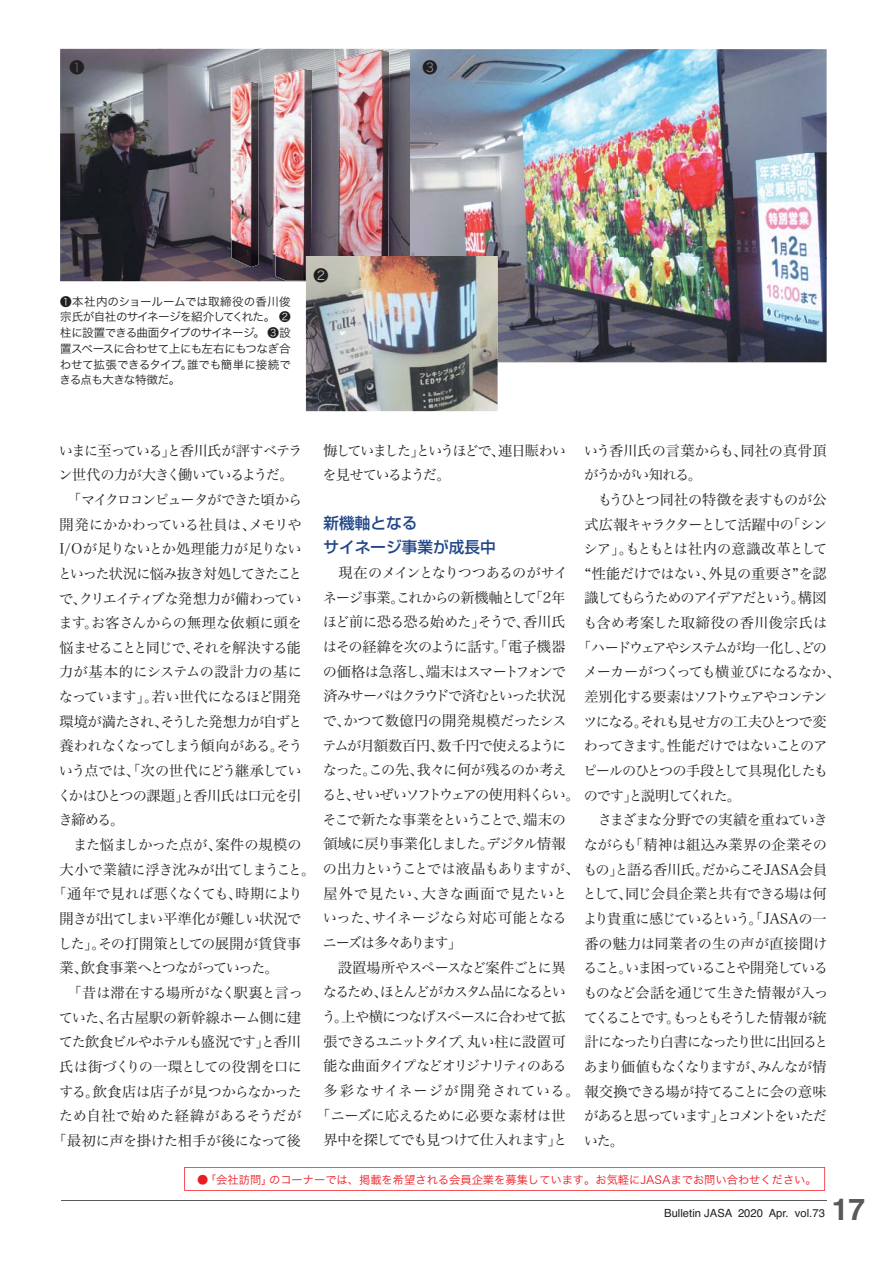
<style>
.page{position:relative;width:893px;height:1263px;background:#fff}
.page>*{position:absolute;margin:0;border:0;box-sizing:border-box;transform-origin:0 0}
.t1{font:700 30px "Helvetica";color:#58595b}
.t2{font:15.75px/24.3px "Shin Go Medium 83 pv RKSJ H";color:#214689}
.t3{font:15px "Hira Kaku Pro W3 90 pv RKSJ H";color:#231f20}
.t4{font:14.25px/24.8px "Hira Min Pro W3 90 pv RKSJ H";letter-spacing:-.06em;color:#231f20}
.t5{font:14.25px/24.6px "Hira Min Pro W3 90 pv RKSJ H";letter-spacing:-.08em;color:#231f20}
.t6{font:14.25px "Hira Min Pro W3 90 pv RKSJ H";letter-spacing:-.03em;color:#231f20}
.t7{font:14.25px "Hira Min Pro W3 90 pv RKSJ H";letter-spacing:-.09em;color:#231f20}
.t8{font:14.25px/24.6px "Hira Min Pro W3 90 pv RKSJ H";letter-spacing:-.02em;color:#231f20}
.t9{font:14.25px/24.6px "Hira Min Pro W3 90 pv RKSJ H";letter-spacing:-.11em;color:#231f20}
.t10{font:14.25px "Hira Min Pro W3 90 pv RKSJ H";letter-spacing:-.04em;color:#231f20}
.t11{font:14.25px "Hira Min Pro W3 90 pv RKSJ H";letter-spacing:-.085em;color:#231f20}
.t12{font:14.25px "Hira Min Pro W3 90 pv RKSJ H";letter-spacing:-.005em;color:#231f20}
.t13{font:14.25px "Hira Min Pro W3 90 pv RKSJ H";letter-spacing:.025em;color:#231f20}
.t14{font:14.25px/24.6px "Hira Min Pro W3 90 pv RKSJ H";letter-spacing:-.115em;color:#231f20}
.t15{font:14.25px "Hira Min Pro W3 90 pv RKSJ H";letter-spacing:-.15em;color:#231f20}
.t16{font:14.25px "Hira Min Pro W3 90 pv RKSJ H";letter-spacing:-.12em;color:#231f20}
.t17{font:14.25px "Hira Min Pro W3 90 pv RKSJ H";letter-spacing:-.1em;color:#231f20}
.t18{font:14.25px "Hira Min Pro W3 90 pv RKSJ H";letter-spacing:-.035em;color:#231f20}
.t19{font:14.25px "Hira Min Pro W3 90 pv RKSJ H";letter-spacing:-.015em;color:#231f20}
.t20{font:14.25px "Hira Min Pro W3 90 pv RKSJ H";color:#231f20}
.t21{font:14.25px "Hira Min Pro W3 90 pv RKSJ H";letter-spacing:-.025em;color:#231f20}
.t22{font:14.25px "Hira Min Pro W3 90 pv RKSJ H";letter-spacing:-.01em;color:#231f20}
.t23{font:14.25px "Hira Min Pro W3 90 pv RKSJ H";letter-spacing:.015em;color:#231f20}
.t24{font:11.55px/15.8px "Hira Kaku Pro W3 90 pv RKSJ H";letter-spacing:-.04em;color:#231f20;text-align:justify}
.t25{font:11.25px "Hira Kaku Pro W3 90 pv RKSJ H";color:#ed1c24}
.t26{font:11.25px "Helvetica";color:#231f20}
</style>
<div class="page">
<hr style="left:61px;top:1201px;width:766px;height:1px;background:#58595b">
<img style="left:410px;top:49px;width:417px;height:209px">
<img style="left:498px;top:258px;width:329px;height:104px">
<img style="left:60px;top:49px;width:172px;height:93px">
<img style="left:389px;top:49px;width:13px;height:186px">
<img style="left:60px;top:142px;width:172px;height:93px">
<img style="left:60px;top:235px;width:342px;height:46px">
<img style="left:402px;top:49px;width:8px;height:207px">
<img style="left:232px;top:49px;width:157px;height:232px">
<img style="left:306px;top:256px;width:192px;height:155px">
<svg style="left:184px;top:1167px;width:641px;height:24px"></svg>
<p class="t3" style="left:70px;top:62px;width:16px">❶</p>
<p class="t3" style="left:423px;top:62px;width:16px">❸</p>
<p class="t24" style="left:60px;top:295px;width:233px">❶本社内のショールームでは取締役の香川俊宗氏が自社のサイネージを紹介してくれた。 ❷柱に設置できる曲面タイプのサイネージ。 ❸設置スペースに合わせて上にも左右にもつなぎ合わせて拡張できるタイプ。誰でも簡単に接続できる点も大きな特徴だ。</p>
<p class="t3" style="left:314px;top:269px;width:16px">❷</p>
<p class="t20" style="left:584px;top:445px;width:244px">いう香川氏の言葉からも、同社の真骨頂</p>
<p class="t4" style="left:584px;top:464px;width:120px">がうかがい知れる。</p>
<p class="t21" style="left:584px;top:494px;width:244px">　もうひとつ同社の特徴を表すものが公</p>
<p class="t11" style="left:584px;top:519px;width:244px">式広報キャラクターとして活躍中の「シン</p>
<p class="t4" style="left:584px;top:538px;width:245px">シア」。もともとは社内の意識改革として</p>
<p class="t10" style="left:584px;top:568px;width:244px">“性能だけではない、外見の重要さ”を認</p>
<p class="t15" style="left:584px;top:593px;width:244px">識してもらうためのアイデアだという。構図</p>
<p class="t23" style="left:583px;top:617px;width:246px">も含め考案した取締役の香川俊宗氏は</p>
<p class="t16" style="left:577px;top:642px;width:251px">「ハードウェアやシステムが均一化し、どの</p>
<p class="t4" style="left:584px;top:662px;width:259px">メーカーがつくっても横並びになるなか、</p>
<p class="t9" style="left:584px;top:686px;width:244px">差別化する要素はソフトウェアやコンテン</p>
<p class="t5" style="left:583px;top:711px;width:245px">ツになる。それも見せ方の工夫ひとつで変</p>
<p class="t4" style="left:584px;top:736px;width:245px">わってきます。性能だけではないことのア</p>
<p class="t17" style="left:583px;top:765px;width:246px">ピールのひとつの手段として具現化したも</p>
<p class="t8" style="left:584px;top:810px;width:246px">　さまざまな分野での実績を重ねていきながらも「精神は組込み業界の企業その</p>
<p class="t5" style="left:583px;top:884px;width:247px">として、同じ会員企業と共有できる場は何より貴重に感じているという。「JASAの一番の魅力は同業者の生の声が直接聞けること。いま困っていることや開発しているものなど会話を通じて生きた情報が入ってくることです。もっともそうした情報が統計になったり白書になったり世に出回るとあまり価値もなくなりますが、みんなが情</p>
<p class="t14" style="left:584px;top:1106px;width:245px">があると思っています」とコメントをいただいた。</p>
<p class="t25" style="left:197px;top:1175px;width:621px">●「会社訪問」のコーナーでは、掲載を希望される会員企業を募集しています。お気軽にJASAまでお問い合わせください。</p>
<p class="t4" style="left:59px;top:440px;width:245px">いまに至っている」と香川氏が評すベテラ</p>
<p class="t5" style="left:59px;top:464px;width:237px">ン世代の力が大きく働いているようだ。</p>
<p class="t7" style="left:67px;top:494px;width:237px">「マイクロコンピュータができた頃から</p>
<p class="t6" style="left:60px;top:519px;width:243px">開発にかかわっている社員は、メモリや</p>
<p class="t10" style="left:60px;top:543px;width:243px">I/Oが足りないとか処理能力が足りない</p>
<p class="t7" style="left:58px;top:568px;width:246px">といった状況に悩み抜き対処してきたこと</p>
<p class="t4" style="left:59px;top:588px;width:244px">で、クリエイティブな発想力が備わってい</p>
<p class="t12" style="left:58px;top:617px;width:245px">ます。お客さんからの無理な依頼に頭を</p>
<p class="t5" style="left:60px;top:637px;width:243px">悩ませることと同じで、それを解決する能</p>
<p class="t13" style="left:59px;top:667px;width:244px">力が基本的にシステムの設計力の基に</p>
<p class="t11" style="left:59px;top:691px;width:244px">なっています」。若い世代になるほど開発</p>
<p class="t4" style="left:60px;top:711px;width:244px">環境が満たされ、そうした発想力が自ずと</p>
<p class="t7" style="left:60px;top:741px;width:245px">養われなくなってしまう傾向がある。そう</p>
<p class="t5" style="left:59px;top:760px;width:244px">いう点では、「次の世代にどう継承してい</p>
<p class="t4" style="left:58px;top:785px;width:246px">くかはひとつの課題」と香川氏は口元を引</p>
<p class="t4" style="left:58px;top:810px;width:67px">き締める。</p>
<p class="t6" style="left:60px;top:839px;width:243px">　また悩ましかった点が、案件の規模の</p>
<p class="t6" style="left:60px;top:864px;width:257px">大小で業績に浮き沈みが出てしまうこと。</p>
<p class="t12" style="left:53px;top:889px;width:252px">「通年で見れば悪くなくても、時期により</p>
<p class="t6" style="left:60px;top:913px;width:243px">開きが出てしまい平準化が難しい状況で</p>
<p class="t8" style="left:58px;top:933px;width:245px">した」。その打開策としての展開が賃貸事</p>
<p class="t4" style="left:60px;top:958px;width:221px">業、飲食事業へとつながっていった。</p>
<p class="t22" style="left:67px;top:987px;width:237px">「昔は滞在する場所がなく駅裏と言っ</p>
<p class="t6" style="left:59px;top:1012px;width:244px">ていた、名古屋駅の新幹線ホーム側に建</p>
<p class="t5" style="left:59px;top:1032px;width:244px">てた飲食ビルやホテルも盛況です」と香川</p>
<p class="t18" style="left:60px;top:1061px;width:244px">氏は街づくりの一環としての役割を口に</p>
<p class="t19" style="left:59px;top:1086px;width:244px">する。飲食店は店子が見つからなかった</p>
<p class="t13" style="left:59px;top:1111px;width:244px">ため自社で始めた経緯があるそうだが</p>
<p class="t6" style="left:53px;top:1135px;width:250px">「最初に声を掛けた相手が後になって後</p>
<p class="t9" style="left:323px;top:440px;width:245px">悔していました」というほどで、連日賑わいを見せているようだ。</p>
<p class="t2" style="left:323px;top:513px;width:174px">新機軸となる<br>サイネージ事業が成長中</p>
<p class="t4" style="left:322px;top:562px;width:507px">　現在のメインとなりつつあるのがサイ<br>ネージ事業。これからの新機軸として「2年<br>ほど前に恐る恐る始めた」そうで、香川氏<br>はその経緯を次のように話す。「電子機器<br>の価格は急落し、端末はスマートフォンで<br>済みサーバはクラウドで済むといった状況<br>で、かつて数億円の開発規模だったシス<br>テムが月額数百円、数千円で使えるように<br>なった。この先、我々に何が残るのか考え<br>ると、せいぜいソフトウェアの使用料くらい。のです」と説明してくれた。<br>そこで新たな事業をということで、端末の<br>領域に戻り事業化しました。デジタル情報<br>の出力ということでは液晶もありますが、もの」と語る香川氏。だからこそJASA会員</p>
<p class="t4" style="left:322px;top:883px;width:506px">屋外で見たい、大きな画面で見たいと<br>いった、サイネージなら対応可能となる<br>ニーズは多々あります」<br>　設置場所やスペースなど案件ごとに異<br>なるため、ほとんどがカスタム品になるとい<br>う。上や横につなげスペースに合わせて拡<br>張できるユニットタイプ、丸い柱に設置可<br>能な曲面タイプなどオリジナリティのある<br>多彩なサイネージが開発されている。報交換できる場が持てることに会の意味</p>
<p class="t4" style="left:316px;top:1105px;width:252px;text-align:center">「ニーズに応えるために必要な素材は世界中を探してでも見つけて仕入れます」と</p>
<p class="t26" style="left:664px;top:1209px;width:162px">Bulletin JASA 2020 Apr. vol.73</p>
<h1 class="t1" style="left:832px;top:1198px;width:35px">17</h1>
</div>
